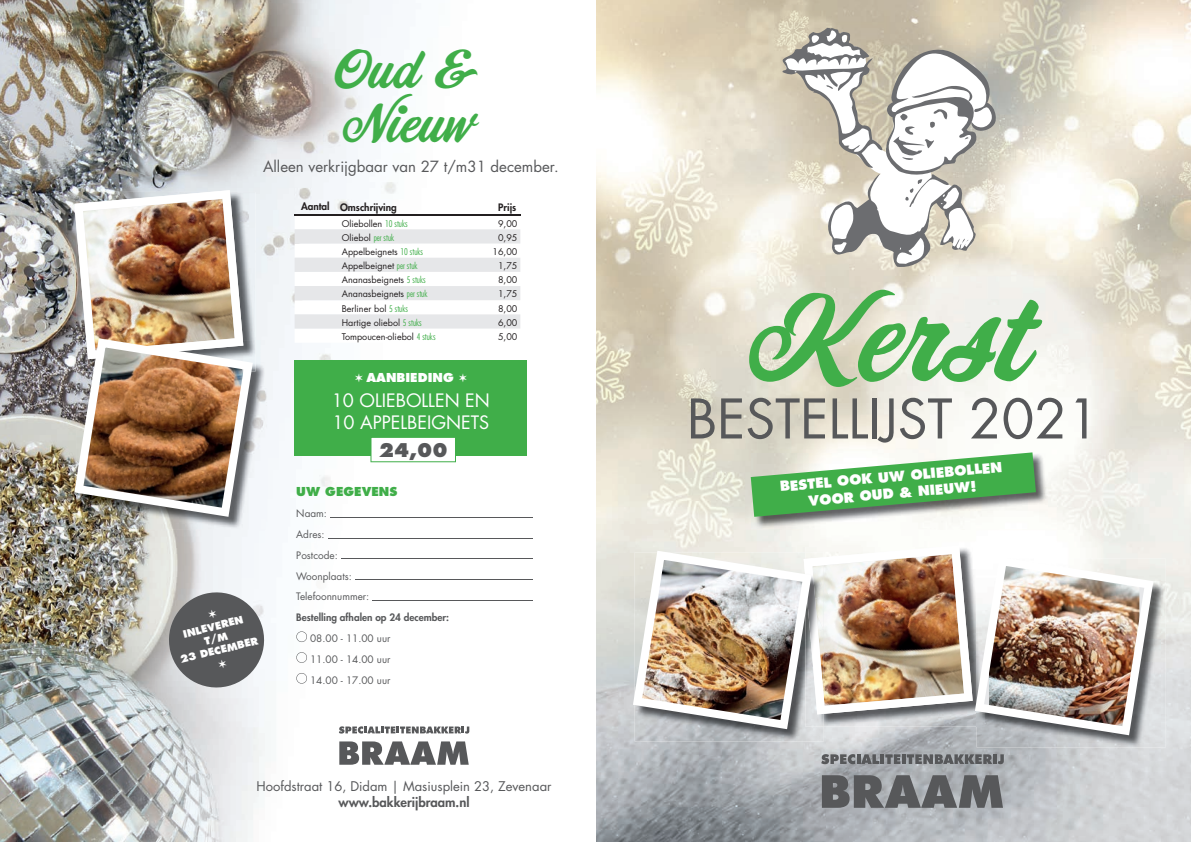
<style>
.page{position:relative;width:1191px;height:842px;background:#fff}
.page>*{position:absolute;margin:0;border:0;box-sizing:border-box;transform-origin:0 0}
.t1{font:113.4px "Corner Store JF";color:#40ae49}
.t2{font:53.1px "Futura";color:#57585a}
.t3{font:49.7px/53.8px "Corner Store JF";color:#40ae49}
.t4{font:800 18.4px "Futura";color:#57585a}
.t5{font:18px/21.6px "Futura";color:#fff}
.t6{font:15px "Futura";color:#57585a}
.t7{font:800 13.5px/16.8px "Futura";color:#fff;text-align:center}
.t8{font:13px "Futura";color:#57585a}
.t9{font:800 13px "Futura";color:#57585a}
.t10{font:800 12px "Futura";color:#fff}
.t11{font:800 12px "Futura";color:#40ae49}
.t12{font:10px/20.8px "Futura";color:#57585a}
.t13{font:800 10px "Futura";color:#57585a}
.t14{font:800 10px "Futura";color:#231f20}
.t15{font:800 10px/12px "Futura";color:#fff;text-align:center}
.t16{font:9px "Futura";color:#231f20}
.s1{font-weight:300;font-stretch:condensed;color:#40ae49}
</style>
<div class="page">
<img style="left:596px;top:0;width:595px;height:842px">
<img style="left:0;top:526px;width:470px;height:316px">
<img style="left:0;top:0;width:105px;height:526px">
<img style="left:105px;top:0;width:291px;height:210px">
<img style="left:256px;top:210px;width:271px;height:312px">
<svg style="left:821px;top:754px;width:58px;height:10px"></svg>
<hr style="left:880px;top:754px;width:4px;height:10px;background:#57585a">
<svg style="left:885px;top:754px;width:118px;height:10px"></svg>
<svg style="left:822px;top:775px;width:181px;height:33px;background:#717376"></svg>
<svg style="left:339px;top:726px;width:130px;height:8px"></svg>
<svg style="left:339px;top:741px;width:130px;height:24px"></svg>
<img style="left:751px;top:453px;width:296px;height:75px">
<svg style="left:750px;top:452px;width:286px;height:65px"></svg>
<svg style="left:295px;top:216px;width:225px;height:127px"></svg>
<hr style="left:295px;top:215px;width:41px;height:1px;background:#231f20">
<hr style="left:336px;top:215px;width:137px;height:1px;background:#231f20">
<hr style="left:473px;top:215px;width:47px;height:1px;background:#231f20">
<div style="left:295px;top:360px;width:232px;height:95px;background:#40ae49"></div>
<svg style="left:370px;top:437px;width:86px;height:25px"></svg>
<hr style="left:330px;top:517px;width:203px;height:1px;background:#57585a">
<hr style="left:328px;top:538px;width:205px;height:1px;background:#57585a">
<hr style="left:341px;top:558px;width:192px;height:1px;background:#57585a">
<hr style="left:355px;top:579px;width:178px;height:1px;background:#57585a">
<hr style="left:372px;top:600px;width:161px;height:1px;background:#57585a">
<svg style="left:296px;top:631px;width:11px;height:11px"></svg>
<svg style="left:296px;top:652px;width:11px;height:11px"></svg>
<svg style="left:296px;top:673px;width:11px;height:11px"></svg>
<svg style="left:780px;top:27px;width:216px;height:241px"></svg>
<img style="left:76px;top:340px;width:189px;height:189px">
<img style="left:74px;top:190px;width:179px;height:327px">
<img style="left:634px;top:735px;width:189px;height:6px">
<img style="left:976px;top:558px;width:189px;height:189px">
<img style="left:633px;top:545px;width:520px;height:190px">
<svg style="left:164px;top:587px;width:105px;height:105px"></svg>
<h3 class="t3" style="left:334px;top:46px;width:147px">Oud &amp;<br>Nieuw</h3>
<h3 class="t6" style="left:263px;top:157px;width:297px">Alleen verkrijgbaar van 27 t/m31 december.</h3>
<p class="t15" style="left:173px;top:630px;width:82px;rotate:-14deg">INLEVEREN<br>T/M<br>23 DECEMBER</p>
<p class="t14" style="left:301px;top:201px;width:97px">Aantal Omschrijving</p>
<p class="t14" style="left:498px;top:201px;width:20px">Prijs</p>
<p class="t16" style="left:342px;top:217px;width:67px">Oliebollen <span class="s1">10 stuks</span></p>
<p class="t16" style="left:498px;top:217px;width:21px">9,00</p>
<p class="t16" style="left:342px;top:232px;width:54px">Oliebol <span class="s1">per stuk</span></p>
<p class="t16" style="left:498px;top:232px;width:21px">0,95</p>
<p class="t16" style="left:342px;top:246px;width:83px">Appelbeignets <span class="s1">10 stuks</span></p>
<p class="t16" style="left:492px;top:246px;width:26px">16,00</p>
<p class="t16" style="left:342px;top:260px;width:77px">Appelbeignet <span class="s1">per stuk</span></p>
<p class="t16" style="left:498px;top:260px;width:21px">1,75</p>
<p class="t16" style="left:342px;top:274px;width:85px">Ananasbeignets <span class="s1">5 stuks</span></p>
<p class="t16" style="left:498px;top:274px;width:21px">8,00</p>
<p class="t16" style="left:342px;top:288px;width:87px">Ananasbeignets <span class="s1">per stuk</span></p>
<p class="t16" style="left:498px;top:288px;width:21px">1,75</p>
<p class="t16" style="left:342px;top:302px;width:68px">Berliner bol <span class="s1">5 stuks</span></p>
<p class="t16" style="left:498px;top:302px;width:21px">8,00</p>
<p class="t16" style="left:342px;top:317px;width:82px">Hartige oliebol <span class="s1">5 stuks</span></p>
<p class="t16" style="left:498px;top:317px;width:21px">6,00</p>
<p class="t16" style="left:342px;top:331px;width:95px">Tompoucen-oliebol <span class="s1">4 stuks</span></p>
<p class="t16" style="left:498px;top:331px;width:21px">5,00</p>
<h3 class="t10" style="left:355px;top:370px;width:114px">✶ AANBIEDING ✶</h3>
<h3 class="t5" style="left:332px;top:390px;width:159px">10 OLIEBOLLEN EN<br>10 APPELBEIGNETS</h3>
<h3 class="t4" style="left:379px;top:439px;width:70px">24,00</h3>
<h3 class="t11" style="left:296px;top:484px;width:103px">UW GEGEVENS</h3>
<p class="t12" style="left:296px;top:503px;width:74px">Naam:<br>Adres:<br>Postcode:<br>Woonplaats:<br>Telefoonnummer:</p>
<p class="t13" style="left:296px;top:611px;width:154px">Bestelling afhalen op 24 december:</p>
<p class="t12" style="left:310px;top:628px;width:82px;text-align:justify">08.00 - 11.00 uur 11.00 - 14.00 uur 14.00 - 17.00 uur</p>
<h3 class="t8" style="left:257px;top:778px;width:296px">Hoofdstraat 16, Didam | Masiusplein 23, Zevenaar</h3>
<h3 class="t9" style="left:339px;top:794px;width:132px">www.bakkerijbraam.nl</h3>
<h1 class="t1" style="left:747px;top:256px;width:283px">Kerst</h1>
<h2 class="t2" style="left:687px;top:385px;width:414px">BESTELLIJST 2021</h2>
<h3 class="t7" style="left:779px;top:478px;width:224px;rotate:-5deg">BESTEL OOK UW OLIEBOLLEN<br>VOOR OUD &amp; NIEUW!</h3>
</div>
